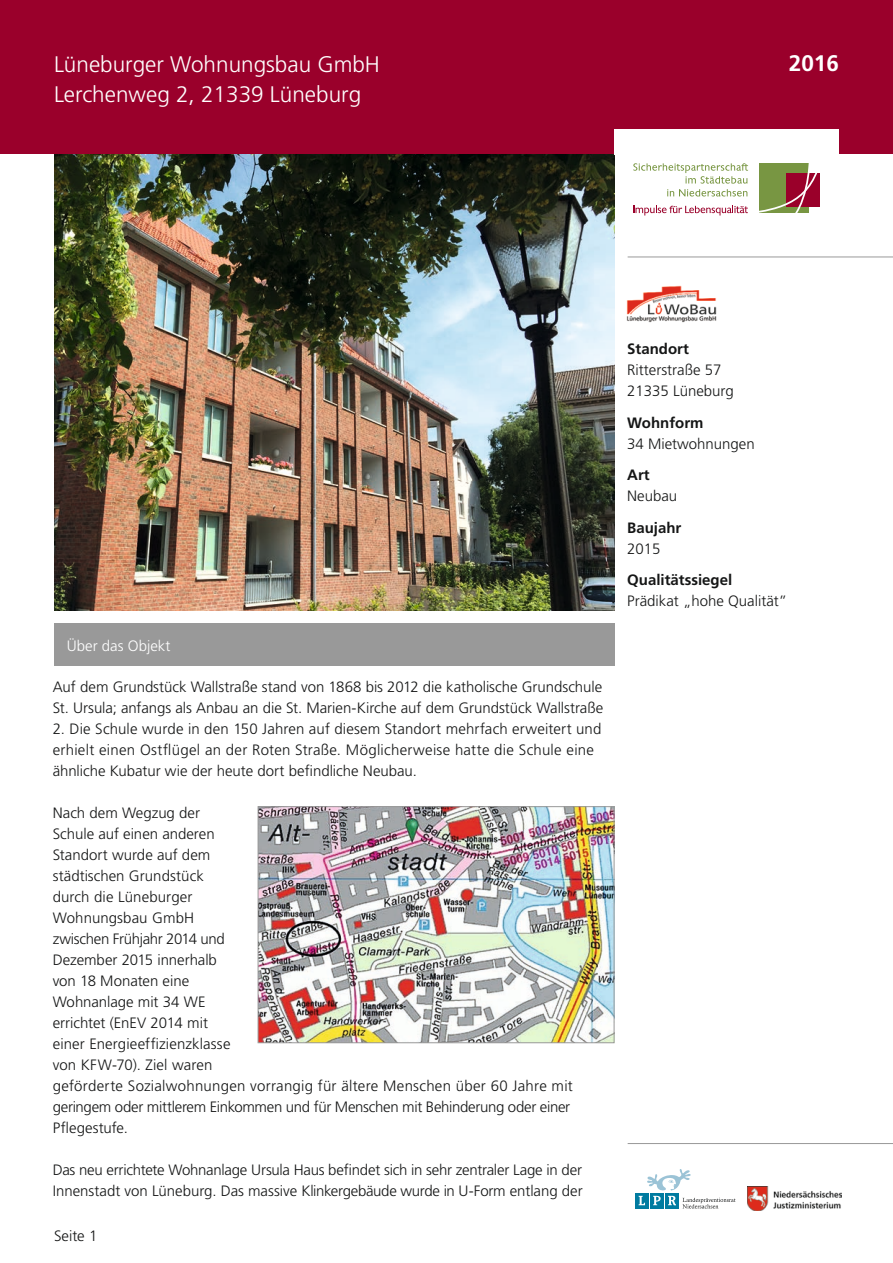
<style>
.page{position:relative;width:893px;height:1263px;background:#fff}
.page>*{position:absolute;margin:0;border:0;box-sizing:border-box;transform-origin:0 0}
.t1{font:300 22.5px/30px "Frutiger";color:#fff}
.t2{font:700 22.5px "Frutiger";color:#fff}
.t3{font:300 15px/21px "Frutiger";color:#151616}
.t4{font:700 15px "Frutiger";color:#151616}
.t5{font:300 15px "Frutiger";color:#fff}
</style>
<div class="page">
<img style="left:747px;top:1186px;width:94px;height:25px">
<div style="left:635px;top:1193px;width:14px;height:15px;background:#007ba0"></div>
<div style="left:650px;top:1193px;width:14px;height:15px;background:#007ba0"></div>
<div style="left:665px;top:1193px;width:14px;height:15px;background:#007ba0"></div>
<svg style="left:639px;top:1196px;width:6px;height:9px"></svg>
<svg style="left:653px;top:1196px;width:8px;height:9px"></svg>
<svg style="left:668px;top:1196px;width:8px;height:9px"></svg>
<svg style="left:647px;top:1169px;width:44px;height:21px"></svg>
<svg style="left:682px;top:1198px;width:54px;height:10px"></svg>
<img style="left:54px;top:153px;width:560px;height:457px">
<div style="left:0;top:0;width:893px;height:153px;background:#9a002b"></div>
<div style="left:615px;top:129px;width:224px;height:26px;background:#fff"></div>
<div style="left:786px;top:173px;width:34px;height:34px;background:#9a002a"></div>
<svg style="left:633px;top:163px;width:185px;height:53px"></svg>
<div style="left:54px;top:624px;width:560px;height:42px;background:#999"></div>
<hr style="left:628px;top:257px;width:265px;height:1px;background:#999">
<hr style="left:628px;top:1143px;width:265px;height:1px;background:#999">
<img style="left:260px;top:808px;width:352px;height:233px">
<div style="left:258px;top:806px;width:356px;height:237px;border:1px solid #999"></div>
<img style="left:626px;top:285px;width:91px;height:38px">
<h1 class="t1" style="left:54px;top:49px;width:327px">Lüneburger Wohnungsbau GmbH<br>Lerchenweg 2, 21339 Lüneburg</h1>
<h1 class="t2" style="left:789px;top:50px;width:52px">2016</h1>
<p class="t5" style="left:67px;top:637px;width:105px">Über das Objekt</p>
<p class="t3" style="left:53px;top:676px;width:552px">Auf dem Grundstück Wallstraße stand von 1868 bis 2012 die katholische Grundschule<br>St. Ursula; anfangs als Anbau an die St. Marien-Kirche auf dem Grundstück Wallstraße</p>
<p class="t3" style="left:53px;top:718px;width:550px">2. Die Schule wurde in den 150 Jahren auf diesem Standort mehrfach erweitert und erhielt einen Ostflügel an der Roten Straße. Möglicherweise hatte die Schule eine ähnliche Kubatur wie der heute dort befindliche Neubau.</p>
<p class="t3" style="left:53px;top:802px;width:522px">Nach dem Wegzug der<br>Schule auf einen anderen<br>Standort wurde auf dem<br>städtischen Grundstück<br>durch die Lüneburger<br>Wohnungsbau GmbH<br>zwischen Frühjahr 2014 und<br>Dezember 2015 innerhalb<br>von 18 Monaten eine<br>Wohnanlage mit 34 WE<br>errichtet (EnEV 2014 mit<br>einer Energieeffizienzklasse<br>von KFW-70). Ziel waren<br>geförderte Sozialwohnungen vorrangig für ältere Menschen über 60 Jahre mit geringem oder mittlerem Einkommen und für Menschen mit Behinderung oder einer<br>Pflegestufe.</p>
<p class="t3" style="left:53px;top:1159px;width:531px">Das neu errichtete Wohnanlage Ursula Haus befindet sich in sehr zentraler Lage in der<br>Innenstadt von Lüneburg. Das massive Klinkergebäude wurde in U-Form entlang der</p>
<p class="t3" style="left:54px;top:1225px;width:45px">Seite 1</p>
<p class="t4" style="left:627px;top:340px;width:63px">Standort</p>
<p class="t3" style="left:627px;top:359px;width:108px">Ritterstraße 57<br>21335 Lüneburg</p>
<p class="t4" style="left:627px;top:413px;width:78px">Wohnform</p>
<p class="t3" style="left:627px;top:433px;width:129px">34 Mietwohnungen</p>
<p class="t4" style="left:627px;top:466px;width:24px">Art</p>
<p class="t3" style="left:627px;top:485px;width:52px">Neubau</p>
<p class="t4" style="left:627px;top:518px;width:56px">Baujahr</p>
<p class="t3" style="left:627px;top:538px;width:35px">2015</p>
<p class="t4" style="left:627px;top:571px;width:107px">Qualitätssiegel</p>
<p class="t3" style="left:627px;top:590px;width:162px">Prädikat „hohe Qualität”</p>
</div>
